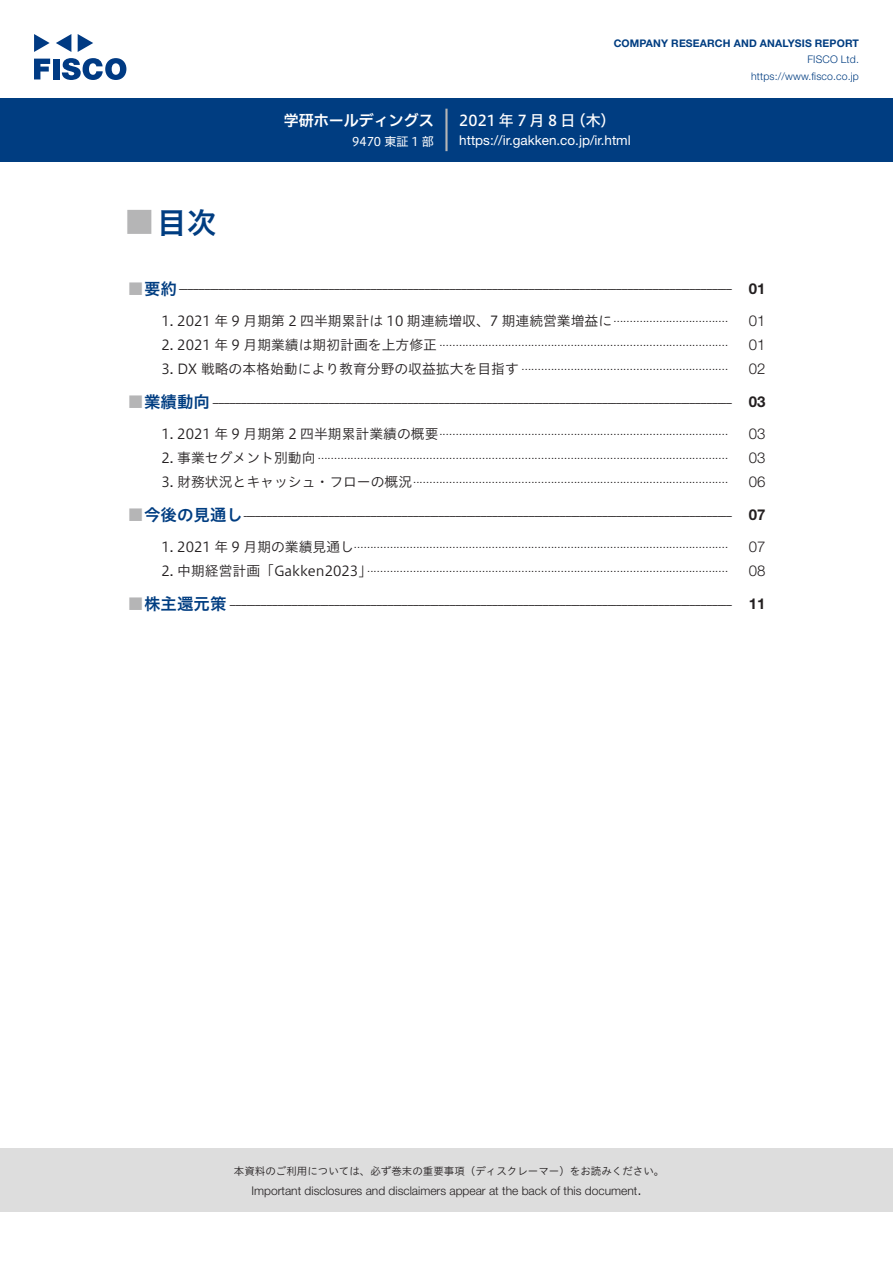
<style>
.page{position:relative;width:893px;height:1263px;background:#fff}
.page>*{position:absolute;margin:0;border:0;box-sizing:border-box;transform-origin:0 0}
.t1{font:30px "Hiragino UD Sans Std N W6";color:#003d81}
.t2{font:700 24px "Koz Go Pro";color:#b5b5b6}
.t3{font:16.5px "Hiragino UD Sans Std W6";color:#003d81}
.t4{font:300 15px "Helvetica Neue LT Std";color:#231f20}
.t5{font:15px "Hiragino UD Sans F Std N W5";letter-spacing:.205em;color:#fff}
.t6{font:15px "Hiragino UD Sans F Std N W6";color:#fff}
.t7{font:700 15px "Helvetica Neue LT Std";color:#231f20}
.t8{font:13.8px "Hiragino UD Sans Std W3";color:#231f20}
.t9{font:13.5px "Helvetica Neue LT Std";color:#fff}
.t10{font:12px "Hiragino UD Sans Std W3";color:#231f20}
.t11{font:300 12px "Helvetica Neue LT Std";color:#231f20}
.t12{font:12px "Hiragino UD Sans F Std N W4";color:#fff}
.t13{font:10.5px "Hiragino UD Sans Std W3";color:#231f20}
.t14{font:700 10.5px "Helvetica Neue LT Std";letter-spacing:.015em;color:#003d81}
.t15{font:300 10.5px/16.5px "Helvetica Neue LT Std";letter-spacing:.015em;color:#003d81;text-align:right}
.t16{font:9px "Hiragino UD Sans Std W3";color:#231f20}
.s1{color:#b5b5b6}
</style>
<div class="page">
<div style="left:0;top:1148px;width:893px;height:64px;background:#ddd"></div>
<svg style="left:34px;top:59px;width:16px;height:20px"></svg>
<div style="left:53px;top:59px;width:6px;height:20px;background:#003a83"></div>
<svg style="left:62px;top:58px;width:64px;height:22px"></svg>
<svg style="left:34px;top:34px;width:16px;height:18px"></svg>
<svg style="left:78px;top:34px;width:15px;height:18px"></svg>
<svg style="left:56px;top:34px;width:15px;height:18px"></svg>
<div style="left:0;top:98px;width:893px;height:64px;background:#003d81"></div>
<hr style="left:445px;top:109px;width:3px;height:42px;background:#b5b5b6">
<h2 class="t2" style="left:128px;top:207px;width:25px">█</h2>
<h1 class="t1" style="left:157px;top:199px;width:61px">目次</h1>
<p class="t6" style="left:284px;top:109px;width:152px">学研ホールディングス</p>
<p class="t12" style="left:352px;top:132px;width:83px">9470 東証 1 部</p>
<p class="t14" style="left:614px;top:37px;width:247px">COMPANY RESEARCH AND ANALYSIS REPORT</p>
<p class="t15" style="left:751px;top:51px;width:109px">FISCO Ltd. https://www.fisco.co j p.</p>
<p class="t5" style="left:459px;top:109px;width:118px">2021年7月8日</p>
<p class="t5" style="left:571px;top:109px;width:46px">（木(</p>
<p class="t9" style="left:459px;top:132px;width:173px">https:// .i r gakken.co j p. .i r/ html</p>
<h3 class="t3" style="left:128px;top:276px;width:51px"><span class="s1">■</span>要約</h3>
<p class="t10" style="left:177px;top:280px;width:557px">-----------------------------------------------------------------------------------------------------------------------------------------------------------------------------------------------------</p>
<p class="t8" style="left:162px;top:310px;width:452px">1. 2021 年 9 月期第 2 四半期累計は 10 期連続増収、7 期連続営業増益に</p>
<p class="t16" style="left:614px;top:312px;width:116px">...................................</p>
<p class="t8" style="left:162px;top:334px;width:277px">2. 2021 年 9 月期業績は期初計画を上方修正</p>
<p class="t16" style="left:440px;top:336px;width:290px">........................................................................................</p>
<p class="t8" style="left:162px;top:358px;width:359px">3. DX 戦略の本格始動により教育分野の収益拡大を目指す</p>
<p class="t16" style="left:522px;top:360px;width:208px">...............................................................</p>
<h3 class="t3" style="left:128px;top:389px;width:84px"><span class="s1">■</span>業績動向</h3>
<p class="t10" style="left:210px;top:393px;width:524px">-----------------------------------------------------------------------------------------------------------------------------------------------------------------------------------------</p>
<p class="t8" style="left:162px;top:423px;width:278px">1. 2021 年 9 月期第 2 四半期累計業績の概要</p>
<p class="t16" style="left:440px;top:425px;width:290px">........................................................................................</p>
<p class="t8" style="left:162px;top:447px;width:155px">2. 事業セグメント別動向</p>
<p class="t16" style="left:318px;top:449px;width:411px">.............................................................................................................................</p>
<p class="t8" style="left:162px;top:471px;width:252px">3. 財務状況とキャッシュ・フローの概況</p>
<p class="t16" style="left:413px;top:473px;width:316px">................................................................................................</p>
<h3 class="t3" style="left:128px;top:502px;width:117px"><span class="s1">■</span>今後の見通し</h3>
<p class="t10" style="left:243px;top:506px;width:491px">------------------------------------------------------------------------------------------------------------------------------------------------------------------------------</p>
<p class="t8" style="left:162px;top:536px;width:194px">1. 2021 年 9 月期の業績見通し</p>
<p class="t16" style="left:354px;top:538px;width:375px">..................................................................................................................</p>
<p class="t8" style="left:162px;top:560px;width:212px">2. 中期経営計画「Gakken2023「</p>
<p class="t16" style="left:367px;top:562px;width:362px">..............................................................................................................</p>
<h3 class="t3" style="left:128px;top:591px;width:101px"><span class="s1">■</span>株主還元策</h3>
<p class="t10" style="left:227px;top:595px;width:508px">-----------------------------------------------------------------------------------------------------------------------------------------------------------------------------------</p>
<p class="t7" style="left:749px;top:279px;width:18px">01</p>
<p class="t4" style="left:749px;top:311px;width:18px">01</p>
<p class="t4" style="left:749px;top:335px;width:18px">01</p>
<p class="t4" style="left:749px;top:359px;width:18px">02</p>
<p class="t7" style="left:749px;top:392px;width:18px">03</p>
<p class="t4" style="left:749px;top:424px;width:18px">03</p>
<p class="t4" style="left:749px;top:448px;width:18px">03</p>
<p class="t4" style="left:749px;top:472px;width:18px">06</p>
<p class="t7" style="left:749px;top:505px;width:18px">07</p>
<p class="t4" style="left:749px;top:537px;width:18px">07</p>
<p class="t4" style="left:749px;top:561px;width:18px">08</p>
<p class="t7" style="left:749px;top:594px;width:18px">11</p>
<p class="t13" style="left:234px;top:1163px;width:432px">本資料のご利用については、必ず巻末の重要事項（ディスクレーマー）をお読みください。</p>
<p class="t4" style="left:637px;top:1180px;width:6px">.</p>
<p class="t11" style="left:251px;top:1183px;width:387px">Important disclosures and disclaimers appear at the back of this document</p>
</div>
